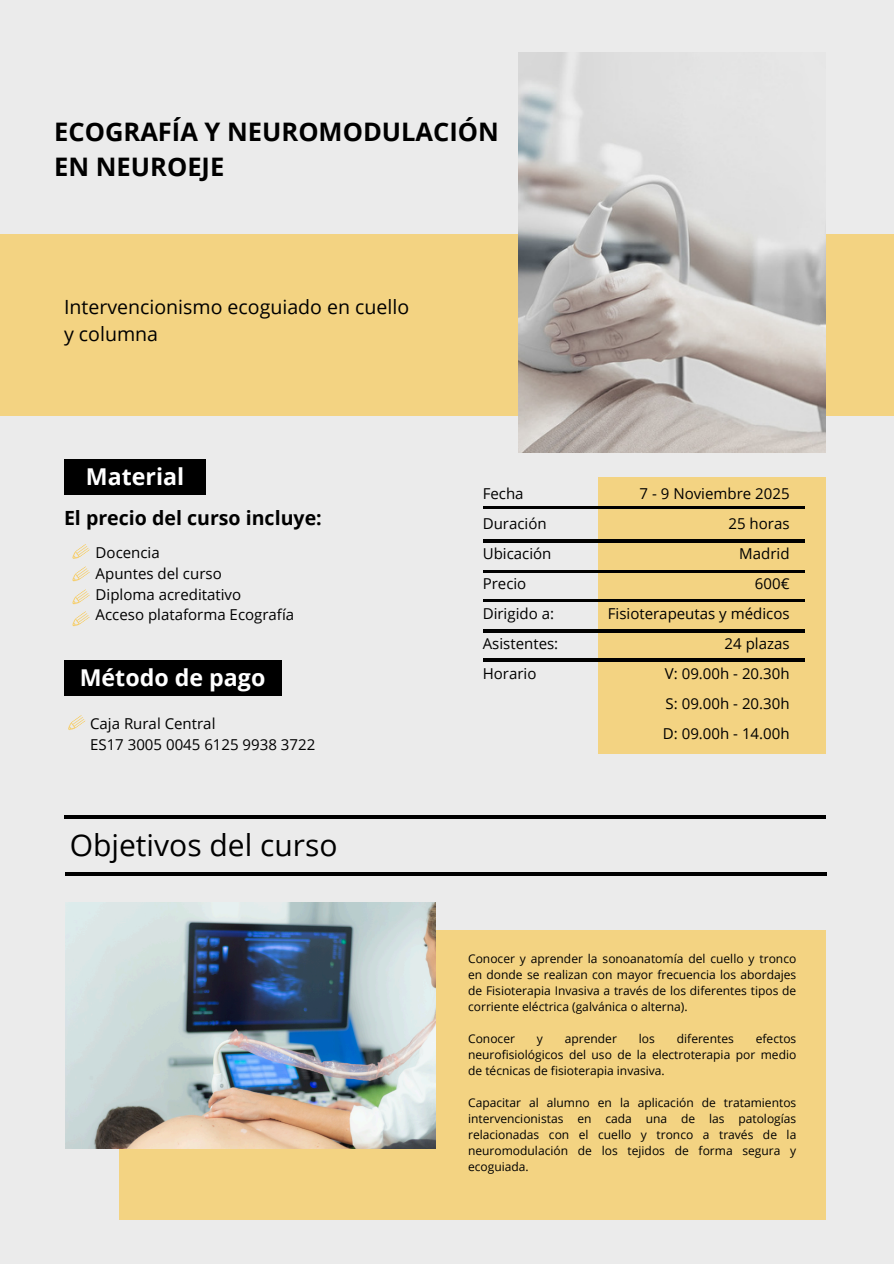
<style>
.page{position:relative;width:894px;height:1264px;background:#fff}
.page>*{position:absolute;margin:0;border:0;box-sizing:border-box;transform-origin:0 0}
.t1{font:30px "Open Sans";color:#000}
.t2{font:700 25.5px/34.8px "Open Sans";color:#000}
.t3{font:700 23.25px "Open Sans";color:#fff}
.t4{font:19.5px/27px "Open Sans";color:#000}
.t5{font:700 19.5px "Open Sans";color:#000}
.t6{font:15px/30px "Open Sans";color:#000}
.t7{font:12px/16px "Open Sans";color:#000;text-align:justify}
</style>
<div class="page">
<div style="left:0;top:0;width:893px;height:1263px;background:#ebebeb"></div>
<div style="left:0;top:234px;width:893px;height:182px;background:#f3d382"></div>
<img style="left:518px;top:53px;width:307px;height:399px">
<div style="left:64px;top:459px;width:142px;height:35px;background:#000"></div>
<svg style="left:72px;top:544px;width:18px;height:38px"></svg>
<svg style="left:72px;top:589px;width:18px;height:38px"></svg>
<div style="left:64px;top:660px;width:217px;height:35px;background:#000"></div>
<svg style="left:68px;top:715px;width:18px;height:15px"></svg>
<div style="left:598px;top:477px;width:227px;height:276px;background:#f3d382"></div>
<hr style="left:482px;top:506px;width:322px;height:3px;background:#000">
<hr style="left:482px;top:539px;width:322px;height:3px;background:#000">
<hr style="left:482px;top:570px;width:322px;height:2px;background:#000">
<hr style="left:482px;top:599px;width:322px;height:3px;background:#000">
<hr style="left:482px;top:629px;width:322px;height:3px;background:#000">
<hr style="left:482px;top:659px;width:322px;height:2px;background:#000">
<hr style="left:64px;top:815px;width:761px;height:3px;background:#000">
<hr style="left:65px;top:872px;width:761px;height:3px;background:#000">
<div style="left:119px;top:930px;width:706px;height:290px;background:#f3d382"></div>
<img style="left:65px;top:902px;width:371px;height:246px">
<h3 class="t2" style="left:54px;top:114px;width:446px">ECOGRAFÍA Y NEUROMODULACIÓN<br>EN NEUROEJE</h3>
<h4 class="t4" style="left:64px;top:293px;width:346px">Intervencionismo ecoguiado en cuello y columna</h4>
<p class="t3" style="left:86px;top:460px;width:100px">Material</p>
<p class="t5" style="left:64px;top:504px;width:259px">El precio del curso incluye:</p>
<p class="t6" style="left:96px;top:541px;width:200px;line-height:20.9px">Docencia<br>Apuntes del curso<br>Diploma acreditativo<br>Acceso plataforma Ecografía</p>
<p class="t3" style="left:80px;top:661px;width:187px">Método de pago</p>
<h6 class="t6" style="left:90px;top:712px;width:227px;line-height:20.9px">Caja Rural Central<br>ES17 3005 0045 6125 9938 3722</h6>
<p class="t1" style="left:70px;top:824px;width:269px">Objetivos del curso</p>
<h2 class="t6" style="left:482px;top:478px;width:77px">Fecha<br>Duración<br>Ubicación<br>Precio<br>Dirigido a:<br>Asistentes:<br>Horario</h2>
<h3 class="t6" style="left:607px;top:478px;width:183px;text-align:right">7 - 9 Noviembre 2025<br>25 horas<br>Madrid<br>600€<br>Fisioterapeutas y médicos<br>24 plazas<br>V: 09.00h - 20.30h<br>S: 09.00h - 20.30h<br>D: 09.00h - 14.00h</h3>
<h6 class="t7" style="left:468px;top:950px;width:329px">Conocer y aprender la sonoanatomía del cuello y tronco en donde se realizan con mayor frecuencia los abordajes de Fisioterapia Invasiva a través de los diferentes tipos de corriente eléctrica (galvánica o alterna).</h6>
<h6 class="t7" style="left:468px;top:1030px;width:48px">Conocer</h6>
<h6 class="t7" style="left:536px;top:1030px;width:8px">y</h6>
<h6 class="t7" style="left:564px;top:1030px;width:54px">aprender</h6>
<h6 class="t7" style="left:638px;top:1030px;width:18px">los</h6>
<h6 class="t7" style="left:676px;top:1030px;width:58px">diferentes</h6>
<h6 class="t7" style="left:468px;top:1030px;width:329px;text-indent:287px">efectos neurofisiológicos del uso de la electroterapia por medio de técnicas de fisioterapia invasiva.</h6>
<h1 class="t7" style="left:468px;top:1094px;width:329px">Capacitar al alumno en la aplicación de tratamientos intervencionistas en cada una de las patologías relacionadas con el cuello y tronco a través de la neuromodulación de los tejidos de forma segura y ecoguiada.</h1>
</div>
